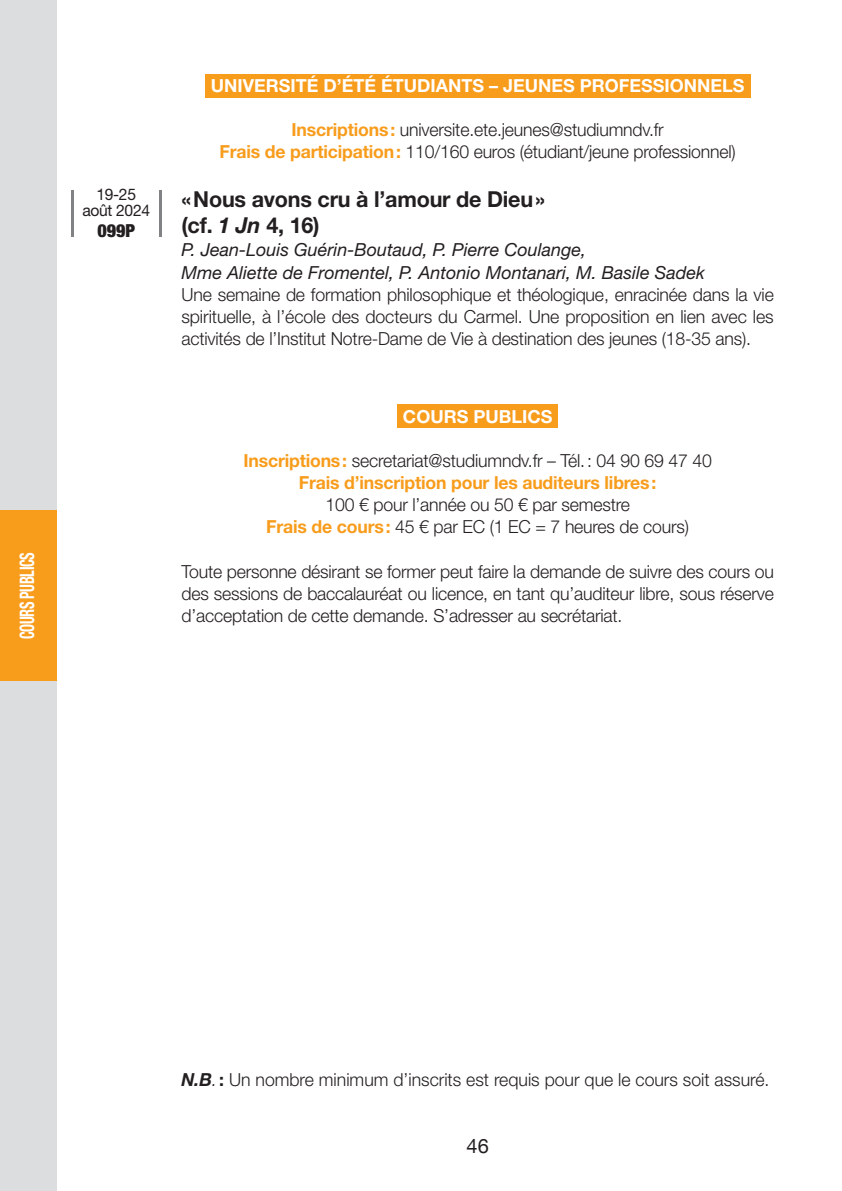
<style>
.page{position:relative;width:842px;height:1191px;background:#fff}
.page>*{position:absolute;margin:0;border:0;box-sizing:border-box;transform-origin:0 0}
.t1{font:700 22px/26px "Helvetica Neue LT Std";letter-spacing:-.01em;color:#231f20}
.t2{font:700 condensed 20px "Helvetica Neue LT Std";letter-spacing:-.025em;color:#fff;scale:.72 1}
.t3{font:20px "Helvetica Neue";color:#231f20}
.t4{font:300 18px/22px "Helvetica Neue LT Std";letter-spacing:-.01em;color:#231f20;text-align:center}
.t5{font:italic 18px/23px "Helvetica Neue LT Std";color:#231f20}
.t6{font:700 18px/22px "Helvetica Neue LT Std";letter-spacing:-.01em;color:#f89c1c;text-align:center}
.t7{font:700 18px "Helvetica Neue LT Std";color:#fff}
.t8{font:900 condensed 18px "Helvetica Neue LT Std";color:#231f20}
.t9{font:16px/16px "Helvetica Neue LT Std";letter-spacing:-.02em;color:#231f20;text-align:center}
.s1{font-weight:700;color:#f89c1c}
.s2{font-style:italic}
.s3{font-weight:300;color:#231f20}
.s4{font-weight:700;font-style:italic}
.s5{font-weight:700}
</style>
<div class="page">
<div style="left:0;top:0;width:57px;height:1191px;background:#dcdddf"></div>
<div style="left:0;top:510px;width:57px;height:170px;background:#f89c1c"></div>
<div style="left:205px;top:74px;width:545px;height:23px;background:#f89c1c"></div>
<div style="left:397px;top:404px;width:161px;height:24px;background:#f89c1c"></div>
<hr style="left:71px;top:190px;width:2px;height:47px;background:#808285">
<hr style="left:159px;top:190px;width:2px;height:47px;background:#808285">
<p class="t2" style="left:15px;top:639px;width:122px;rotate:-90deg">COURS PUBLICS</p>
<p class="t9" style="left:82px;top:186px;width:69px">19-25 août 2024</p>
<p class="t8" style="left:97px;top:220px;width:39px">099P</p>
<p class="t7" style="left:211px;top:75px;width:535px">UNIVERSITÉ D’ÉTÉ ÉTUDIANTS – JEUNES PROFESSIONNELS</p>
<p class="t4" style="left:220px;top:118px;width:518px"><span class="s1">Inscriptions:</span> universite.ete.jeunes@studiumndv.fr<br><span class="s1">Frais de participation:</span> 110/160 euros (étudiant/jeune professionnel)</p>
<p class="t1" style="left:181px;top:186px;width:365px">«Nous avons cru à l’amour de Dieu» (cf. <span class="s2">1 Jn</span> 4, 16)</p>
<p class="t5" style="left:181px;top:238px;width:525px">P. Jean-Louis Guérin-Boutaud, P. Pierre Coulange,<br>Mme Aliette de Fromentel, P. Antonio Montanari, M. Basile Sadek</p>
<p class="t4" style="left:181px;top:283px;width:594px;text-align:justify">Une semaine de formation philosophique et théologique, enracinée dans la vie spirituelle, à l’école des docteurs du Carmel. Une proposition en lien avec les activités de l’Institut Notre-Dame de Vie à destination des jeunes (18-35 ans).</p>
<p class="t7" style="left:403px;top:405px;width:151px">COURS PUBLICS</p>
<p class="t6" style="left:243px;top:449px;width:470px">Inscriptions: <span class="s3">secretariat@studiumndv.fr – Tél.: 04 90 69 47 40<br></span>Frais d’inscription pour les auditeurs libres:</p>
<p class="t4" style="left:266px;top:493px;width:424px">100 € pour l’année ou 50 € par semestre<br><span class="s1">Frais de cours:</span> 45 € par EC (1 EC = 7 heures de cours)</p>
<p class="t4" style="left:181px;top:560px;width:594px;text-align:justify">Toute personne désirant se former peut faire la demande de suivre des cours ou des sessions de baccalauréat ou licence, en tant qu’auditeur libre, sous réserve d’acceptation de cette demande. S’adresser au secrétariat.</p>
<p class="t4" style="left:181px;top:1068px;width:589px"><span class="s4">N.B</span><span class="s2">.</span><span class="s5">:</span> Un nombre minimum d’inscrits est requis pour que le cours soit assuré.</p>
<p class="t3" style="left:467px;top:1131px;width:24px">46</p>
</div>
